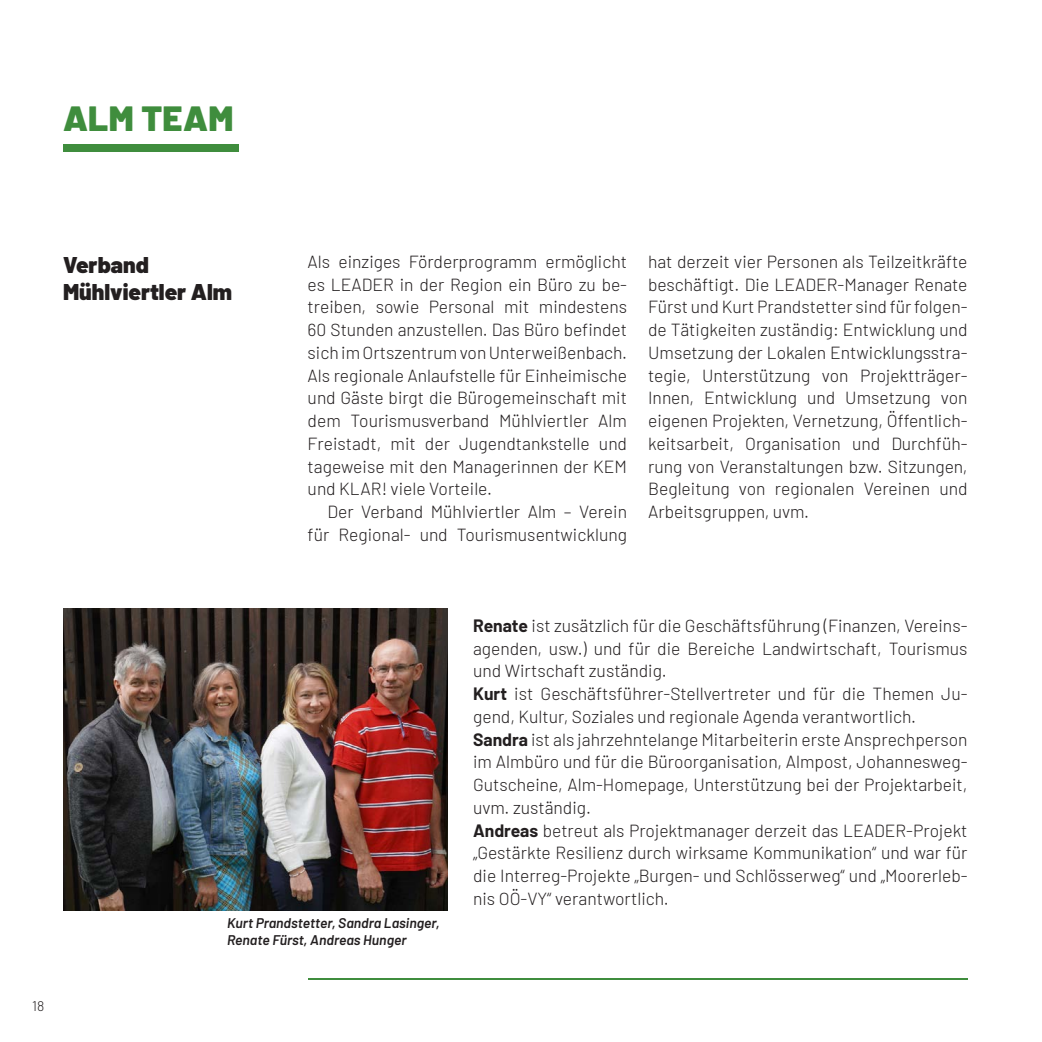
<style>
.page{position:relative;width:1042px;height:1042px;background:#fff}
.page>*{position:absolute;margin:0;border:0;box-sizing:border-box;transform-origin:0 0}
.t1{font:900 35px "Barlow";letter-spacing:.01em;color:#3f8d3d}
.t2{font:900 22.75px/27.3px "Barlow";color:#231f20}
.t3{font:300 17.5px/22.8px "Barlow";color:#231f20;text-align:justify}
.t4{font:italic 600 14px/16.8px "Barlow";color:#231f20}
.t5{font:300 14px "Barlow";color:#231f20}
.s1{font-weight:700}
</style>
<div class="page">
<div style="left:63px;top:144px;width:175px;height:7px;background:#3f8d3d"></div>
<img style="left:63px;top:609px;width:385px;height:301px">
<hr style="left:308px;top:978px;width:659px;height:2px;background:#3f8d3d">
<h1 class="t1" style="left:63px;top:92px;width:172px">ALM TEAM</h1>
<h2 class="t2" style="left:63px;top:249px;width:171px">Verband<br>Mühlviertler Alm</h2>
<p class="t3" style="left:648px;top:249px;width:321px">hat derzeit vier Personen als Teilzeitkräfte beschäftigt. Die LEADER-Manager Renate Fürst und Kurt Prandstetter sind für folgen&shy;de Tätigkeiten zuständig: Entwicklung und Umsetzung der Lokalen Entwicklungsstra&shy;tegie, Unterstützung von Projektträger-Innen, Entwicklung und Umsetzung von eigenen Projekten, Vernetzung, Öffentlich&shy;keitsarbeit, Organisation und Durchfüh&shy;rung von Veranstaltungen bzw. Sitzungen, Begleitung von regionalen Vereinen und Arbeitsgruppen, uvm.</p>
<p class="t3" style="left:308px;top:249px;width:321px">Als einziges Förderprogramm ermöglicht es LEADER in der Region ein Büro zu be&shy;treiben, sowie Personal mit mindestens 60 Stunden anzustellen. Das Büro befindet sich im Ortszentrum von Unterweißenbach.<br>Als regionale Anlaufstelle für Einheimische und Gäste birgt die Bürogemeinschaft mit dem Tourismusverband Mühlviertler Alm Freistadt, mit der Jugendtankstelle und tageweise mit den Managerinnen der KEM und KLAR! viele Vorteile.</p>
<p class="t3" style="left:308px;top:499px;width:321px;text-align:right">Der Verband Mühlviertler Alm – Verein für Regional- und Tourismusentwicklung</p>
<p class="t5" style="left:32px;top:996px;width:14px">18</p>
<p class="t4" style="left:227px;top:913px;width:214px">Kurt Prandstetter, Sandra Lasinger,<br>Renate Fürst, Andreas Hunger</p>
<p class="t3" style="left:473px;top:613px;width:496px;text-align:left"><span class="s1">Renate</span> ist zusätzlich für die Geschäftsführung (Finanzen, Vereins&shy;agenden, usw.) und für die Bereiche Landwirtschaft, Tourismus und Wirtschaft zuständig.<br><span class="s1">Kurt</span> ist Geschäftsführer-Stellvertreter und für die Themen Ju&shy;gend, Kultur, Soziales und regionale Agenda verantwortlich.<br><span class="s1">Sandra</span> ist als jahrzehntelange Mitarbeiterin erste Ansprechperson im Almbüro und für die Büroorganisation, Almpost, Johannesweg-Gutscheine, Alm-Homepage, Unterstützung bei der Projektarbeit, uvm. zuständig.<br><span class="s1">Andreas</span> betreut als Projektmanager derzeit das LEADER-Projekt „Gestärkte Resilienz durch wirksame Kommunikation“ und war für die Interreg-Projekte „Burgen- und Schlösserweg“ und „Moorerleb&shy;nis OÖ-VY“ verantwortlich.</p>
</div>
